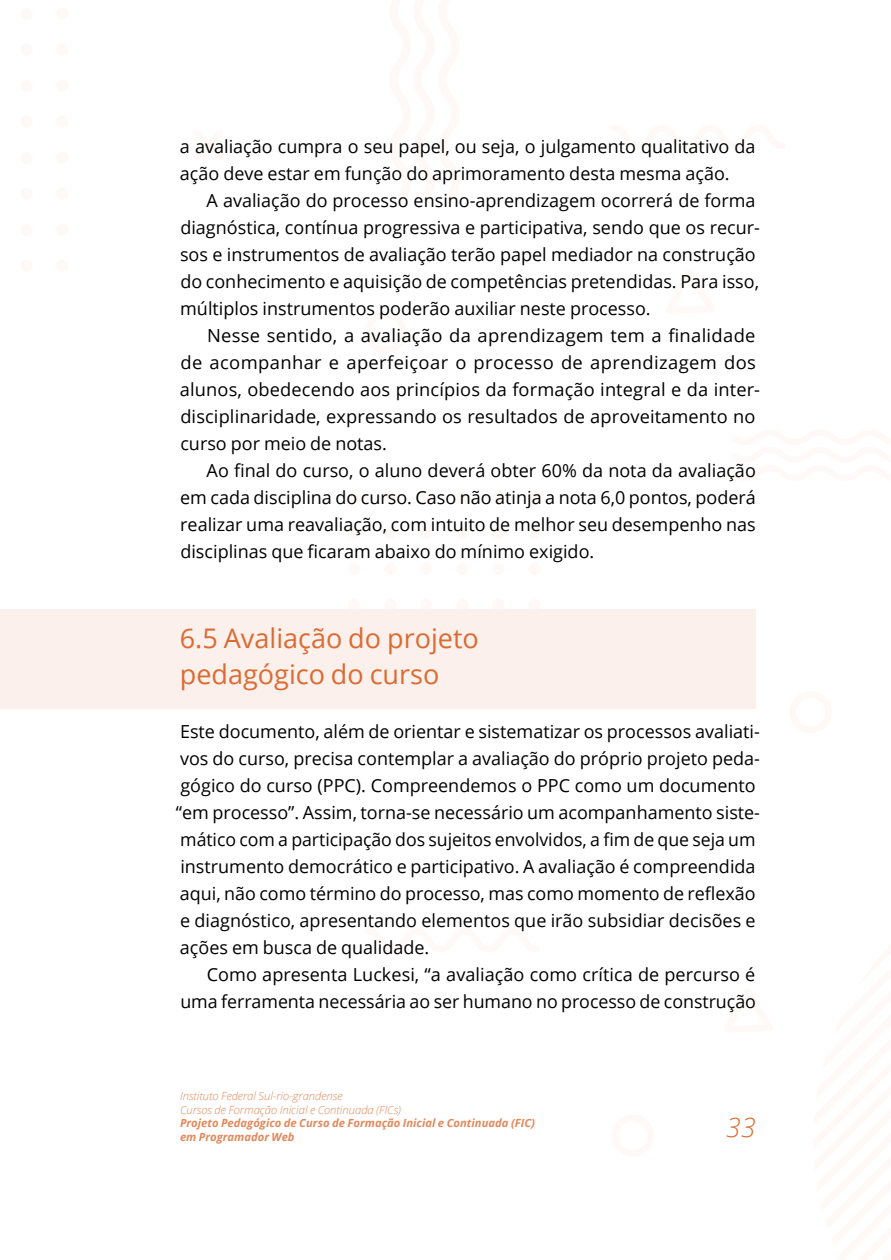
<style>
.page{position:relative;width:891px;height:1260px;background:#fff}
.page>*{position:absolute;margin:0;border:0;box-sizing:border-box;transform-origin:0 0}
.t1{font:27px/36px "Open Sans";color:#da6b32}
.t2{font:italic 300 27px "Open Sans";color:#da6b32}
.t3{font:18px/27px "Open Sans";color:#000}
.t4{font:italic 300 11.25px/13.5px "Open Sans";color:#e1895b}
.t5{font:italic 700 11.25px/13.5px "Open Sans";color:#e1895b}
</style>
<div class="page">
<div style="left:348px;top:491px;width:12px;height:12px;background:#fef9f7;border-radius:50%"></div>
<div style="left:384px;top:491px;width:12px;height:12px;background:#fef9f7;border-radius:50%"></div>
<div style="left:420px;top:491px;width:12px;height:12px;background:#fef9f7;border-radius:50%"></div>
<div style="left:456px;top:491px;width:12px;height:12px;background:#fef9f7;border-radius:50%"></div>
<div style="left:492px;top:491px;width:12px;height:12px;background:#fef9f7;border-radius:50%"></div>
<div style="left:528px;top:491px;width:12px;height:12px;background:#fef9f7;border-radius:50%"></div>
<div style="left:348px;top:527px;width:12px;height:12px;background:#fef9f7;border-radius:50%"></div>
<div style="left:384px;top:527px;width:12px;height:12px;background:#fef9f7;border-radius:50%"></div>
<div style="left:420px;top:527px;width:12px;height:12px;background:#fef9f7;border-radius:50%"></div>
<div style="left:456px;top:527px;width:12px;height:12px;background:#fef9f7;border-radius:50%"></div>
<div style="left:492px;top:527px;width:12px;height:12px;background:#fef9f7;border-radius:50%"></div>
<div style="left:528px;top:527px;width:12px;height:12px;background:#fef9f7;border-radius:50%"></div>
<div style="left:348px;top:563px;width:12px;height:12px;background:#fef9f7;border-radius:50%"></div>
<div style="left:384px;top:563px;width:12px;height:12px;background:#fef9f7;border-radius:50%"></div>
<div style="left:420px;top:563px;width:12px;height:12px;background:#fef9f7;border-radius:50%"></div>
<div style="left:456px;top:563px;width:12px;height:12px;background:#fef9f7;border-radius:50%"></div>
<div style="left:492px;top:563px;width:12px;height:12px;background:#fef9f7;border-radius:50%"></div>
<div style="left:528px;top:563px;width:12px;height:12px;background:#fef9f7;border-radius:50%"></div>
<div style="left:348px;top:599px;width:12px;height:12px;background:#fef9f7;border-radius:50%"></div>
<div style="left:384px;top:599px;width:12px;height:12px;background:#fef9f7;border-radius:50%"></div>
<div style="left:420px;top:599px;width:12px;height:12px;background:#fef9f7;border-radius:50%"></div>
<div style="left:456px;top:599px;width:12px;height:12px;background:#fef9f7;border-radius:50%"></div>
<div style="left:492px;top:599px;width:12px;height:12px;background:#fef9f7;border-radius:50%"></div>
<div style="left:528px;top:599px;width:12px;height:12px;background:#fef9f7;border-radius:50%"></div>
<div style="left:56px;top:7px;width:13px;height:13px;background:#fef9f7;border-radius:50%"></div>
<div style="left:56px;top:43px;width:13px;height:13px;background:#fef9f7;border-radius:50%"></div>
<div style="left:56px;top:80px;width:13px;height:12px;background:#fef9f7;border-radius:50%"></div>
<div style="left:56px;top:116px;width:13px;height:12px;background:#fef9f7;border-radius:50%"></div>
<div style="left:56px;top:152px;width:13px;height:12px;background:#fef9f7;border-radius:50%"></div>
<div style="left:56px;top:188px;width:13px;height:12px;background:#fef9f7;border-radius:50%"></div>
<div style="left:56px;top:224px;width:13px;height:12px;background:#fef9f7;border-radius:50%"></div>
<div style="left:56px;top:260px;width:13px;height:12px;background:#fef9f7;border-radius:50%"></div>
<div style="left:20px;top:7px;width:13px;height:13px;background:#fef9f7;border-radius:50%"></div>
<div style="left:20px;top:43px;width:13px;height:13px;background:#fef9f7;border-radius:50%"></div>
<div style="left:20px;top:80px;width:13px;height:12px;background:#fef9f7;border-radius:50%"></div>
<div style="left:20px;top:116px;width:13px;height:12px;background:#fef9f7;border-radius:50%"></div>
<div style="left:20px;top:152px;width:13px;height:12px;background:#fef9f7;border-radius:50%"></div>
<div style="left:20px;top:188px;width:13px;height:12px;background:#fef9f7;border-radius:50%"></div>
<div style="left:20px;top:224px;width:13px;height:12px;background:#fef9f7;border-radius:50%"></div>
<div style="left:20px;top:260px;width:13px;height:12px;background:#fef9f7;border-radius:50%"></div>
<div style="left:0;top:609px;width:756px;height:99px;background:#fbf0eb"></div>
<p class="t3" style="left:180px;top:133px;width:577px">a avaliação cumpra o seu papel, ou seja, o julgamento qualitativo da ação deve estar em função do aprimoramento desta mesma ação.</p>
<p class="t3" style="left:180px;top:187px;width:581px;text-indent:27px">A avaliação do processo ensino-aprendizagem ocorrerá de forma diagnóstica, contínua progressiva e participativa, sendo que os recur&shy;sos e instrumentos de avaliação terão papel mediador na construção do conhecimento e aquisição de competências pretendidas. Para isso, múltiplos instrumentos poderão auxiliar neste processo.</p>
<p class="t3" style="left:180px;top:322px;width:582px;text-indent:27px">Nesse sentido, a avaliação da aprendizagem tem a finalidade de acompanhar e aperfeiçoar o processo de aprendizagem dos alunos, obedecendo aos princípios da formação integral e da inter&shy;disciplinaridade, expressando os resultados de aproveitamento no curso por meio de notas.</p>
<p class="t3" style="left:180px;top:457px;width:577px;text-align:justify;text-indent:26px">Ao final do curso, o aluno deverá obter 60% da nota da avaliação em cada disciplina do curso. Caso não atinja a nota 6,0 pontos, poderá realizar uma reavaliação, com intuito de melhor seu desempenho nas disciplinas que ficaram abaixo do mínimo exigido.</p>
<h1 class="t1" style="left:180px;top:620px;width:300px">6.5 Avaliação do projeto pedagógico do curso</h1>
<p class="t3" style="left:176px;top:718px;width:586px">Este documento, além de orientar e sistematizar os processos avaliati&shy;vos do curso, precisa contemplar a avaliação do próprio projeto peda&shy;gógico do curso (PPC). Compreendemos o PPC como um documento “em processo”. Assim, torna-se necessário um acompanhamento siste&shy;mático com a participação dos sujeitos envolvidos, a fim de que seja um instrumento democrático e participativo. A avaliação é compreendida aqui, não como término do processo, mas como momento de reflexão e diagnóstico, apresentando elementos que irão subsidiar decisões e ações em busca de qualidade.</p>
<p class="t3" style="left:180px;top:961px;width:577px;text-align:right">Como apresenta Luckesi, “a avaliação como crítica de percurso é uma ferramenta necessária ao ser humano no processo de construção</p>
<p class="t4" style="left:180px;top:1089px;width:223px">Instituto Federal Sul-rio-grandense<br>Cursos de Formação Inicial e Continuada (FICs)</p>
<p class="t5" style="left:180px;top:1116px;width:357px">Projeto Pedagógico de Curso de Formação Inicial e Continuada (FIC) em Programador Web</p>
<h1 class="t2" style="left:726px;top:1108px;width:31px">33</h1>
</div>
